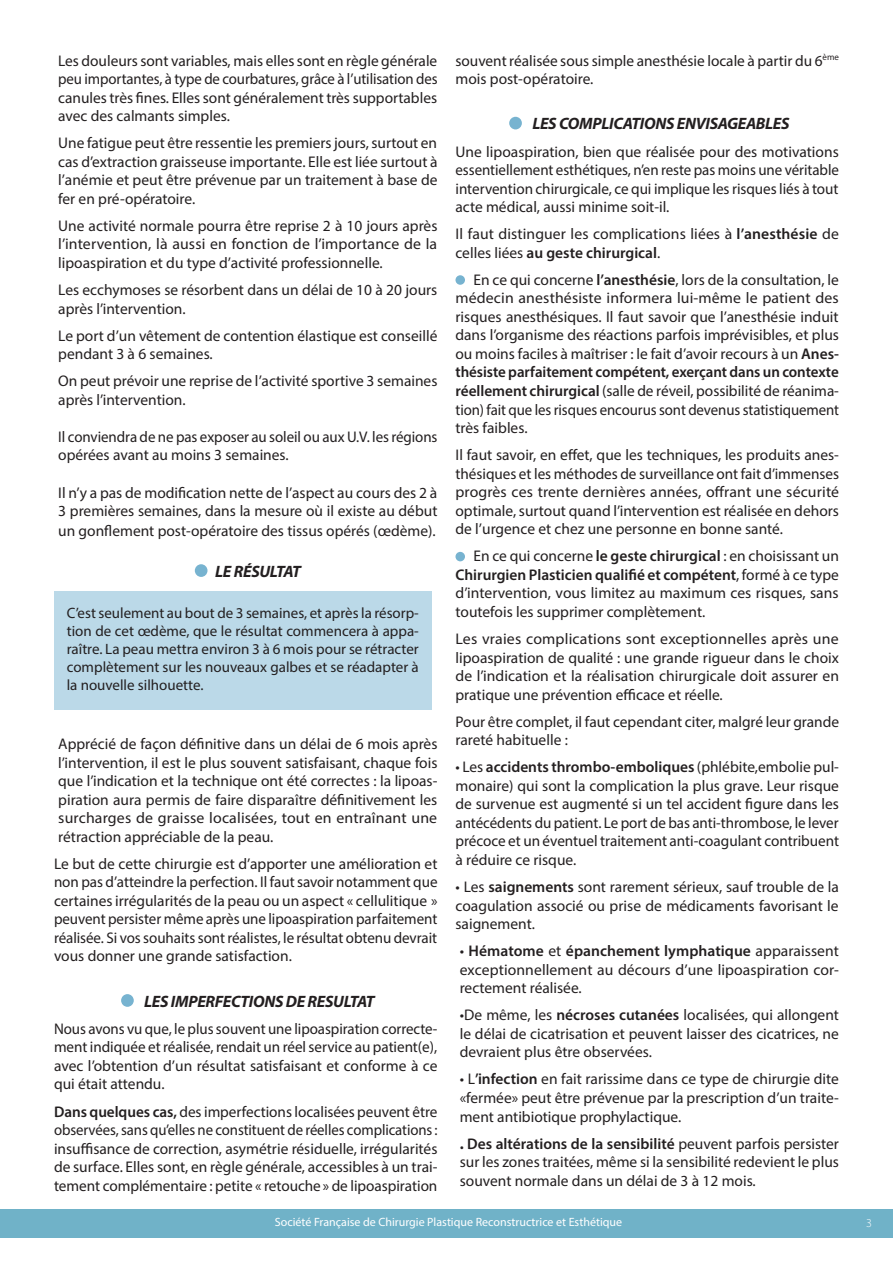
<style>
.page{position:relative;width:893px;height:1263px;background:#fff}
.page>*{position:absolute;margin:0;border:0;box-sizing:border-box;transform-origin:0 0}
.t1{font:italic 700 16.5px "Myriad Pro";letter-spacing:-.02em;color:#231f20}
.t2{font:15.45px/18.6px "Myriad Pro";color:#231f20;text-align:justify}
.t3{font:15px/18px "Myriad Pro";color:#231f20;text-align:justify}
.t4{font:12px "Myriad Pro";color:#fff}
.t5{font:300 12px "Myriad Pro";color:#fff}
.s1{font-weight:600}
.s2{font-weight:700}
</style>
<div class="page">
<div style="left:195px;top:564px;width:12px;height:13px;background:#77b3d0;border-radius:50%"></div>
<div style="left:54px;top:591px;width:378px;height:118px;background:#bbd9e8"></div>
<div style="left:121px;top:994px;width:13px;height:13px;background:#77b3d0;border-radius:50%"></div>
<div style="left:509px;top:117px;width:13px;height:12px;background:#77b3d0;border-radius:50%"></div>
<div style="left:455px;top:275px;width:10px;height:10px;background:#77b3d0;border-radius:50%"></div>
<div style="left:455px;top:552px;width:10px;height:9px;background:#77b3d0;border-radius:50%"></div>
<div style="left:0;top:1209px;width:893px;height:28px;background:#70b2c8"></div>
<p class="t2" style="left:455px;top:52px;width:385px">souvent réalisée sous simple anesthésie locale à partir du 6<sup>ème </sup>mois post-opératoire.</p>
<p class="t1" style="left:532px;top:116px;width:259px">LES COMPLICATIONS ENVISAGEABLES</p>
<p class="t2" style="left:455px;top:143px;width:385px">Une lipoaspiration, bien que réalisée pour des motivations essentiellement esthétiques, n’en reste pas moins une véritable intervention chirurgicale, ce qui implique les risques liés à tout acte médical, aussi minime soit-il.</p>
<p class="t2" style="left:455px;top:226px;width:385px">Il faut distinguer les complications liées à <span class="s1">l’anesthésie</span> de celles liées <span class="s1">au geste chirurgical</span>.</p>
<p class="t2" style="left:455px;top:272px;width:385px;text-indent:18px">En ce qui concerne <span class="s1">l’anesthésie</span>, lors de la consultation, le médecin anesthésiste informera lui-même le patient des risques anesthésiques. Il faut savoir que l’anesthésie induit dans l’organisme des réactions parfois imprévisibles, et plus ou moins faciles à maîtriser : le fait d’avoir recours à un <span class="s1">Anes&shy;thésiste parfaitement compétent, exerçant dans un contexte réellement chirurgical</span> (salle de réveil, possibilité de réanima&shy;tion) fait que les risques encourus sont devenus statistiquement très faibles.</p>
<p class="t2" style="left:455px;top:447px;width:385px">Il faut savoir, en effet, que les techniques, les produits anes&shy;thésiques et les méthodes de surveillance ont fait d’immenses progrès ces trente dernières années, offrant une sécurité optimale, surtout quand l’intervention est réalisée en dehors de l’urgence et chez une personne en bonne santé.</p>
<p class="t2" style="left:455px;top:548px;width:385px;text-indent:18px">En ce qui concerne <span class="s1">le geste chirurgical</span> : en choisissant un <span class="s1">Chirurgien Plasticien qualifié et compétent</span>, formé à ce type d’intervention, vous limitez au maximum ces risques, sans toutefois les supprimer complètement.</p>
<p class="t2" style="left:455px;top:631px;width:385px">Les vraies complications sont exceptionnelles après une lipoaspiration de qualité : une grande rigueur dans le choix de l’indication et la réalisation chirurgicale doit assurer en pratique une prévention efficace et réelle.</p>
<p class="t2" style="left:455px;top:713px;width:385px">Pour être complet, il faut cependant citer, malgré leur grande rareté habituelle :</p>
<p class="t2" style="left:455px;top:757px;width:385px">• Les <span class="s1">accidents thrombo-emboliques</span> (phlébite,embolie pul&shy;monaire) qui sont la complication la plus grave. Leur risque de survenue est augmenté si un tel accident figure dans les antécédents du patient. Le port de bas anti-thrombose, le lever précoce et un éventuel traitement anti-coagulant contribuent à réduire ce risque.</p>
<p class="t2" style="left:455px;top:877px;width:385px">• Les <span class="s1">saignements</span> sont rarement sérieux, sauf trouble de la coagulation associé ou prise de médicaments favorisant le saignement.</p>
<p class="t2" style="left:460px;top:941px;width:381px">• <span class="s1">Hématome</span> et <span class="s1">épanchement lymphatique</span> apparaissent exceptionnellement au décours d’une lipoaspiration cor&shy;rectement réalisée.</p>
<p class="t2" style="left:460px;top:1005px;width:381px">•De même, les <span class="s1">nécroses cutanées</span> localisées, qui allongent le délai de cicatrisation et peuvent laisser des cicatrices, ne devraient plus être observées.</p>
<p class="t2" style="left:460px;top:1070px;width:381px">• L<span class="s1">’infection</span> en fait rarissime dans ce type de chirurgie dite «fermée» peut être prévenue par la prescription d’un traite&shy;ment antibiotique prophylactique.</p>
<p class="t2" style="left:460px;top:1135px;width:381px"><span class="s2">.</span> <span class="s1">Des altérations de la sensibilité</span> peuvent parfois persister sur les zones traitées, même si la sensibilité redevient le plus souvent normale dans un délai de 3 à 12 mois.</p>
<p class="t4" style="left:275px;top:1217px;width:349px">Société Française de Chirurgie Plastique Reconstructrice et Esthétique</p>
<p class="t5" style="left:866px;top:1219px;width:7px">3</p>
<p class="t2" style="left:58px;top:52px;width:381px">Les douleurs sont variables, mais elles sont en règle générale peu importantes, à type de courbatures, grâce à l’utilisation des canules très fines. Elles sont généralement très supportables avec des calmants simples.</p>
<p class="t2" style="left:58px;top:135px;width:381px">Une fatigue peut être ressentie les premiers jours, surtout en cas d’extraction graisseuse importante. Elle est liée surtout à l’anémie et peut être prévenue par un traitement à base de fer en pré-opératoire.</p>
<p class="t2" style="left:58px;top:218px;width:381px">Une activité normale pourra être reprise 2 à 10 jours après l’intervention, là aussi en fonction de l’importance de la lipoaspiration et du type d’activité professionnelle.</p>
<p class="t2" style="left:58px;top:282px;width:381px">Les ecchymoses se résorbent dans un délai de 10 à 20 jours après l’intervention.</p>
<p class="t2" style="left:58px;top:327px;width:381px">Le port d’un vêtement de contention élastique est conseillé pendant 3 à 6 semaines.</p>
<p class="t2" style="left:58px;top:373px;width:381px">On peut prévoir une reprise de l’activité sportive 3 semaines après l’intervention.</p>
<p class="t2" style="left:58px;top:429px;width:381px">Il conviendra de ne pas exposer au soleil ou aux U.V. les régions opérées avant au moins 3 semaines.</p>
<p class="t2" style="left:58px;top:484px;width:381px;line-height:19.2px">Il n’y a pas de modification nette de l’aspect au cours des 2 à 3 premières semaines, dans la mesure où il existe au début un gonflement post-opératoire des tissus opérés (œdème).</p>
<p class="t1" style="left:215px;top:563px;width:87px">LE RÉSULTAT</p>
<p class="t3" style="left:67px;top:605px;width:354px">C’est seulement au bout de 3 semaines, et après la résorp&shy;tion de cet œdème, que le résultat commencera à appa&shy;raître. La peau mettra environ 3 à 6 mois pour se rétracter complètement sur les nouveaux galbes et se réadapter à la nouvelle silhouette.</p>
<p class="t2" style="left:58px;top:736px;width:381px">Apprécié de façon définitive dans un délai de 6 mois après l’intervention, il est le plus souvent satisfaisant, chaque fois que l’indication et la technique ont été correctes : la lipoas&shy;piration aura permis de faire disparaître définitivement les surcharges de graisse localisées, tout en entraînant une rétraction appréciable de la peau.</p>
<p class="t2" style="left:54px;top:856px;width:385px">Le but de cette chirurgie est d’apporter une amélioration et non pas d’atteindre la perfection. Il faut savoir notamment que certaines irrégularités de la peau ou un aspect « cellulitique » peuvent persister même après une lipoaspiration parfaitement réalisée. Si vos souhaits sont réalistes, le résultat obtenu devrait vous donner une grande satisfaction.</p>
<p class="t1" style="left:144px;top:993px;width:232px">LES IMPERFECTIONS DE RESULTAT</p>
<p class="t2" style="left:54px;top:1021px;width:385px">Nous avons vu que, le plus souvent une lipoaspiration correcte&shy;ment indiquée et réalisée, rendait un réel service au patient(e), avec l’obtention d’un résultat satisfaisant et conforme à ce qui était attendu.</p>
<p class="t2" style="left:54px;top:1103px;width:385px"><span class="s1">Dans quelques cas,</span> des imperfections localisées peuvent être observées, sans qu’elles ne constituent de réelles complications : insuffisance de correction, asymétrie résiduelle, irrégularités de surface. Elles sont, en règle générale, accessibles à un trai&shy;tement complémentaire : petite « retouche » de lipoaspiration</p>
</div>
